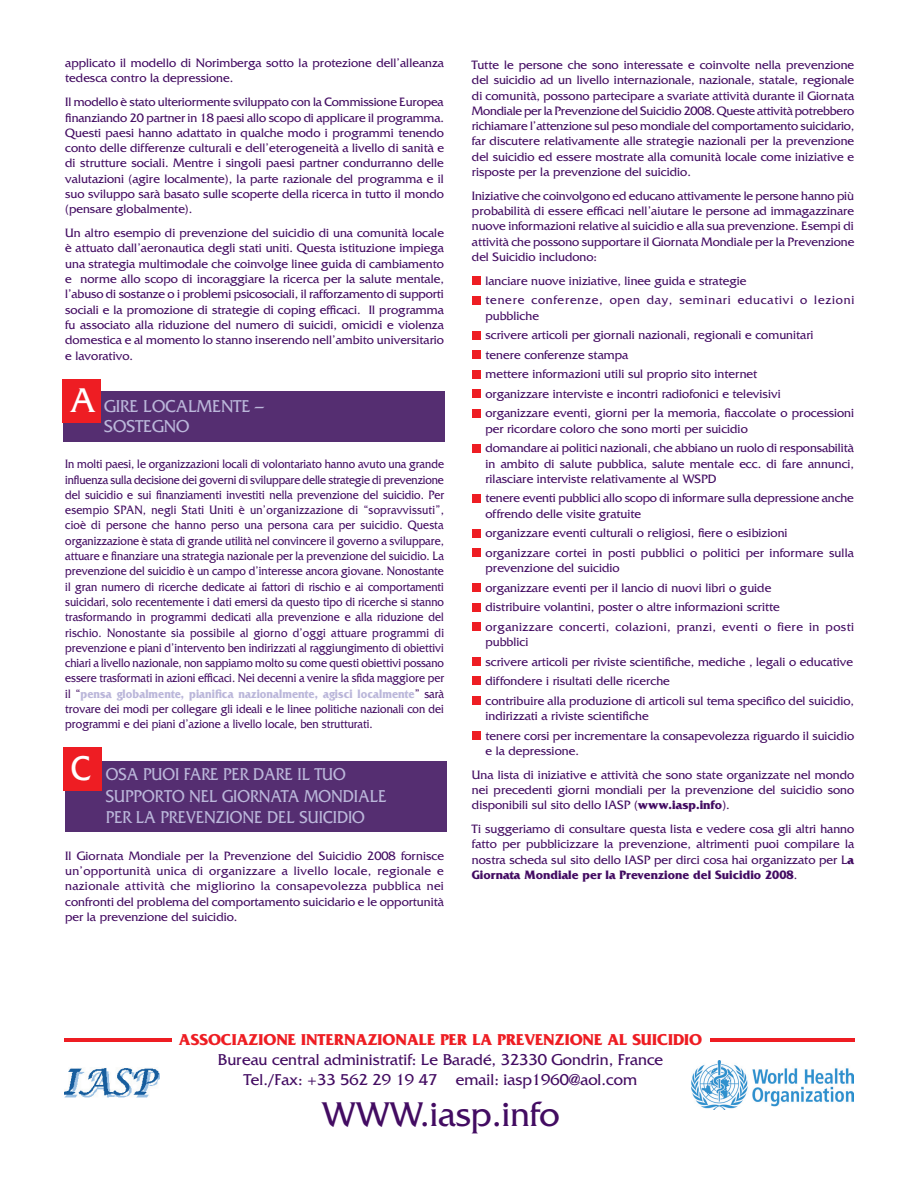
<style>
.page{position:relative;width:918px;height:1188px;background:#fff}
.page>*{position:absolute;margin:0;border:0;box-sizing:border-box;transform-origin:0 0}
.t1{font:36px "Friz Quadrata";color:#430c62}
.t2{font:18px/21.6px "Friz Quadrata";color:#bbb7da;scale:.9 1}
.t3{font:18px/19.5px "Friz Quadrata";color:#bbb7da;scale:.95 1}
.t4{font:16.5px/19.8px "Friz Quadrata";color:#430c62;text-align:center}
.t5{font:700 16.5px "Friz Quadrata";color:#ee1d23}
.t6{font:12.75px/15.3px "Friz Quadrata";color:#430c62}
.t7{font:12.75px/15.3px "Friz Quadrata";color:#430c62;text-align:justify;scale:.9 1}
.t8{font:12.75px/19.5px "Friz Quadrata";letter-spacing:.06em;color:#430c62}
.s1{font-size:36px;color:#fff}
.s2{font-weight:700;color:#bbb7da}
.s3{font-weight:700}
</style>
<div class="page">
<div style="left:65px;top:761px;width:381px;height:71px;background:#552e71"></div>
<div style="left:63px;top:391px;width:382px;height:51px;background:#552e71"></div>
<div style="left:63px;top:379px;width:38px;height:43px;background:#ee1d23"></div>
<div style="left:64px;top:748px;width:38px;height:43px;background:#ee1d23"></div>
<div style="left:472px;top:276px;width:8px;height:9px;background:#ee1d23"></div>
<div style="left:472px;top:296px;width:8px;height:8px;background:#ee1d23"></div>
<div style="left:472px;top:331px;width:8px;height:8px;background:#ee1d23"></div>
<div style="left:472px;top:350px;width:8px;height:9px;background:#ee1d23"></div>
<div style="left:472px;top:370px;width:8px;height:8px;background:#ee1d23"></div>
<div style="left:472px;top:389px;width:8px;height:9px;background:#ee1d23"></div>
<div style="left:472px;top:409px;width:8px;height:8px;background:#ee1d23"></div>
<div style="left:472px;top:444px;width:8px;height:8px;background:#ee1d23"></div>
<div style="left:472px;top:494px;width:8px;height:8px;background:#ee1d23"></div>
<div style="left:472px;top:529px;width:8px;height:8px;background:#ee1d23"></div>
<div style="left:472px;top:548px;width:8px;height:9px;background:#ee1d23"></div>
<div style="left:472px;top:583px;width:8px;height:9px;background:#ee1d23"></div>
<div style="left:472px;top:603px;width:8px;height:8px;background:#ee1d23"></div>
<div style="left:472px;top:622px;width:8px;height:9px;background:#ee1d23"></div>
<div style="left:472px;top:657px;width:8px;height:9px;background:#ee1d23"></div>
<div style="left:472px;top:677px;width:8px;height:8px;background:#ee1d23"></div>
<div style="left:472px;top:696px;width:8px;height:9px;background:#ee1d23"></div>
<div style="left:472px;top:731px;width:8px;height:9px;background:#ee1d23"></div>
<img style="left:65px;top:1068px;width:95px;height:29px">
<hr style="left:710px;top:1039px;width:144px;height:3px;background:#ee1d23">
<hr style="left:64px;top:1039px;width:107px;height:3px;background:#ee1d23">
<img style="left:692px;top:1060px;width:162px;height:50px">
<p class="t6" style="left:65px;top:55px;width:380px">applicato il modello di Norimberga sotto la protezione dell’alleanza tedesca contro la depressione.</p>
<p class="t6" style="left:65px;top:94px;width:380px;text-align:justify">Il modello è stato ulteriormente sviluppato con la Commissione Europea finanziando 20 partner in 18 paesi allo scopo di applicare il programma.<br>Questi paesi hanno adattato in qualche modo i programmi tenendo conto delle differenze culturali e dell’eterogeneità a livello di sanità e di strutture sociali. Mentre i singoli paesi partner condurranno delle valutazioni (agire localmente), la parte razionale del programma e il suo sviluppo sarà basato sulle scoperte della ricerca in tutto il mondo (pensare globalmente).</p>
<p class="t6" style="left:65px;top:225px;width:380px;text-align:justify">Un altro esempio di prevenzione del suicidio di una comunità locale è attuato dall’aeronautica degli stati uniti. Questa istituzione impiega una strategia multimodale che coinvolge linee guida di cambiamento e norme allo scopo di incoraggiare la ricerca per la salute mentale, l’abuso di sostanze o i problemi psicosociali, il rafforzamento di supporti sociali e la promozione di strategie di coping efficaci. Il programma fu associato alla riduzione del numero di suicidi, omicidi e violenza domestica e al momento lo stanno inserendo nell’ambito universitario e lavorativo.</p>
<h2 class="t3" style="left:104px;top:397px;width:169px;text-indent:-34px"><span class="s1">A</span> GIRE LOCALMENTE –<br>SOSTEGNO</h2>
<p class="t7" style="left:65px;top:456px;width:423px">In molti paesi, le organizzazioni locali di volontariato hanno avuto una grande influenza sulla decisione dei governi di sviluppare delle strategie di prevenzione del suicidio e sui finanziamenti investiti nella prevenzione del suicidio. Per esempio SPAN, negli Stati Uniti è un’organizzazione di “sopravvissuti”, cioè di persone che hanno perso una persona cara per suicidio. Questa organizzazione è stata di grande utilità nel convincere il governo a sviluppare, attuare e finanziare una strategia nazionale per la prevenzione del suicidio. La prevenzione del suicidio è un campo d’interesse ancora giovane. Nonostante il gran numero di ricerche dedicate ai fattori di rischio e ai comportamenti suicidari, solo recentemente i dati emersi da questo tipo di ricerche si stanno trasformando in programmi dedicati alla prevenzione e alla riduzione del rischio. Nonostante sia possibile al giorno d’oggi attuare programmi di prevenzione e piani d’intervento ben indirizzati al raggiungimento di obiettivi chiari a livello nazionale, non sappiamo molto su come questi obiettivi possano essere trasformati in azioni efficaci. Nei decenni a venire la sfida maggiore per il “<span class="s2">pensa globalmente, pianifica nazionalmente, agisci localmente</span>” sarà trovare dei modi per collegare gli ideali e le linee politiche nazionali con dei programmi e dei piani d’azione a livello locale, ben strutturati.</p>
<h2 class="t2" style="left:106px;top:763px;width:314px;text-indent:-35px"><span class="s1">C</span> OSA PUOI FARE PER DARE IL TUO<br>SUPPORTO NEL GIORNATA MONDIALE<br>PER LA PREVENZIONE DEL SUICIDIO</h2>
<p class="t6" style="left:65px;top:848px;width:380px;text-align:justify">Il Giornata Mondiale per la Prevenzione del Suicidio 2008 fornisce un’opportunità unica di organizzare a livello locale, regionale e nazionale attività che migliorino la consapevolezza pubblica nei confronti del problema del comportamento suicidario e le opportunità per la prevenzione del suicidio.</p>
<p class="t6" style="left:472px;top:57px;width:384px;text-align:justify">Tutte le persone che sono interessate e coinvolte nella prevenzione del suicidio ad un livello internazionale, nazionale, statale, regionale di comunità, possono partecipare a svariate attività durante il Giornata Mondiale per la Prevenzione del Suicidio 2008. Queste attività potrebbero richiamare l’attenzione sul peso mondiale del comportamento suicidario, far discutere relativamente alle strategie nazionali per la prevenzione del suicidio ed essere mostrate alla comunità locale come iniziative e risposte per la prevenzione del suicidio.</p>
<p class="t6" style="left:472px;top:188px;width:384px;text-align:justify">Iniziative che coinvolgono ed educano attivamente le persone hanno più probabilità di essere efficaci nell’aiutare le persone ad immagazzinare nuove informazioni relative al suicidio e alla sua prevenzione. Esempi di attività che possono supportare il Giornata Mondiale per la Prevenzione del Suicidio includono:</p>
<p class="t8" style="left:485px;top:271px;width:371px">lanciare nuove iniziative, linee guida e strategie<br>tenere conferenze, open day, seminari educativi o lezioni</p>
<p class="t6" style="left:485px;top:306px;width:370px;line-height:19.5px">pubbliche<br>scrivere articoli per giornali nazionali, regionali e comunitari<br>tenere conferenze stampa<br>mettere informazioni utili sul proprio sito internet<br>organizzare interviste e incontri radiofonici e televisivi<br>organizzare eventi, giorni per la memoria, fiaccolate o processioni</p>
<p class="t6" style="left:485px;top:419px;width:370px;line-height:19.5px">per ricordare coloro che sono morti per suicidio<br>domandare ai politici nazionali, che abbiano un ruolo di responsabilità</p>
<p class="t6" style="left:485px;top:456px;width:370px">in ambito di salute pubblica, salute mentale ecc. di fare annunci, rilasciare interviste relativamente al WSPD</p>
<p class="t6" style="left:485px;top:491px;width:370px">tenere eventi pubblici allo scopo di informare sulla depressione anche offrendo delle visite gratuite</p>
<p class="t6" style="left:485px;top:523px;width:370px;line-height:19.5px">organizzare eventi culturali o religiosi, fiere o esibizioni organizzare cortei in posti pubblici o politici per informare sulla</p>
<p class="t6" style="left:485px;top:558px;width:370px;line-height:19.5px">prevenzione del suicidio<br>organizzare eventi per il lancio di nuovi libri o guide<br>distribuire volantini, poster o altre informazioni scritte<br>organizzare concerti, colazioni, pranzi, eventi o fiere in posti</p>
<p class="t6" style="left:485px;top:632px;width:370px;line-height:19.5px">pubblici<br>scrivere articoli per riviste scientifiche, mediche , legali o educative diffondere i risultati delle ricerche<br>contribuire alla produzione di articoli sul tema specifico del suicidio,</p>
<p class="t6" style="left:485px;top:706px;width:370px;line-height:19.5px">indirizzati a riviste scientifiche<br>tenere corsi per incrementare la consapevolezza riguardo il suicidio</p>
<p class="t6" style="left:472px;top:739px;width:384px;line-height:23.9px;text-indent:14px">e la depressione.<br>Una lista di iniziative e attività che sono state organizzate nel mondo</p>
<p class="t6" style="left:472px;top:782px;width:384px">nei precedenti giorni mondiali per la prevenzione del suicidio sono disponibili sul sito dello IASP (<span class="s3">www.iasp.info</span>).</p>
<p class="t6" style="left:472px;top:821px;width:384px;text-align:justify">Ti suggeriamo di consultare questa lista e vedere cosa gli altri hanno fatto per pubblicizzare la prevenzione, altrimenti puoi compilare la nostra scheda sul sito dello IASP per dirci cosa hai organizzato per L<span class="s3">a Giornata Mondiale per la Prevenzione del Suicidio 2008</span>.</p>
<p class="t5" style="left:179px;top:1031px;width:525px">ASSOCIAZIONE INTERNAZIONALE PER LA PREVENZIONE AL SUICIDIO</p>
<p class="t4" style="left:218px;top:1050px;width:447px">Bureau central administratif: Le Baradé, 32330 Gondrin, France<br>Tel./Fax: +33 562 29 19 47 email: iasp1960@aol.com</p>
<h1 class="t1" style="left:322px;top:1094px;width:239px">WWW.iasp.info</h1>
</div>
